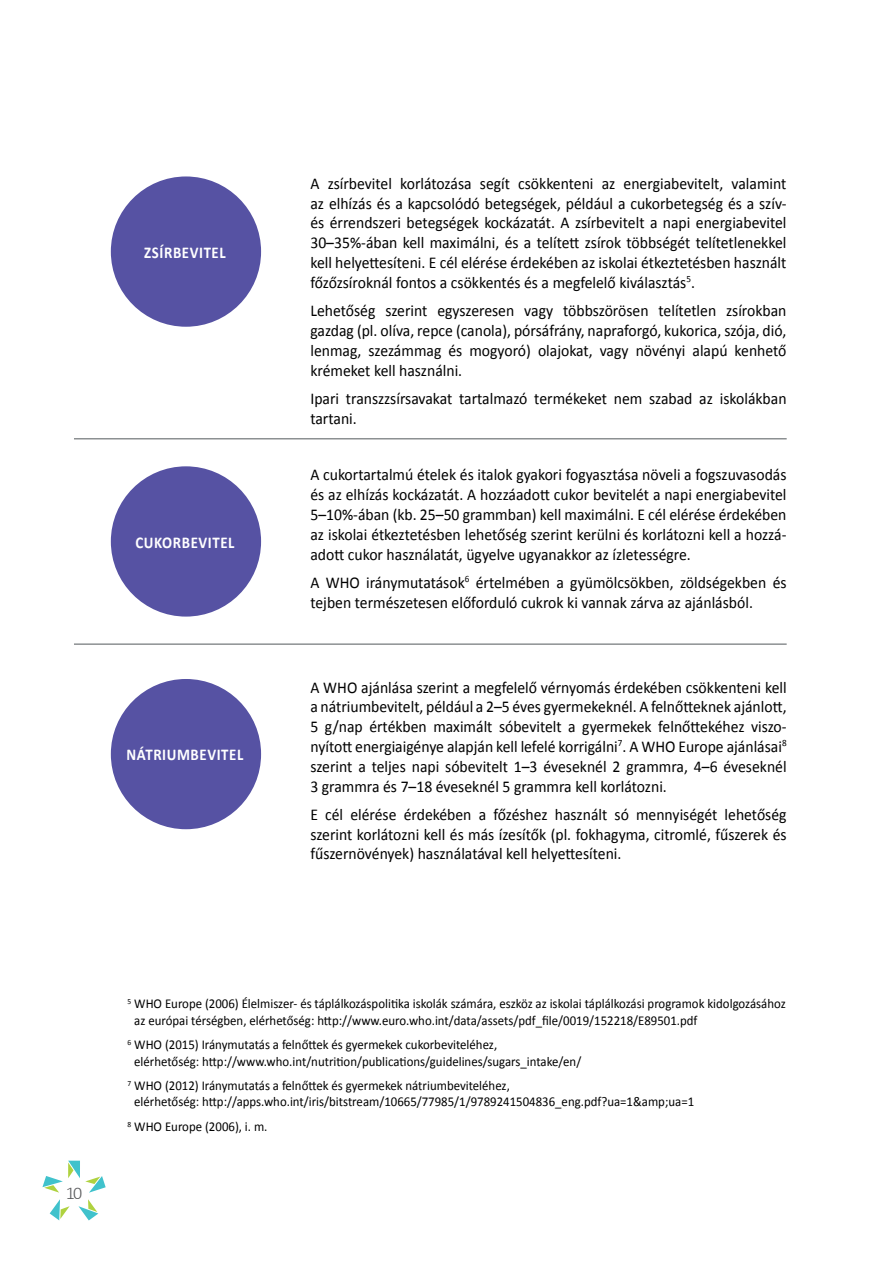
<style>
.page{position:relative;width:893px;height:1263px;background:#fff}
.page>*{position:absolute;margin:0;border:0;box-sizing:border-box;transform-origin:0 0}
.t1{font:300 18px "Calibri";color:#58595b}
.t2{font:16.5px/19.8px "Calibri";color:#000;text-align:justify;scale:.95 1}
.t3{font:700 16.5px "Calibri";letter-spacing:.04em;color:#fff;scale:.9 1}
.t4{font:13.5px/16.2px "Calibri";color:#000;scale:.95 1}
</style>
<div class="page">
<svg style="left:42px;top:1161px;width:64px;height:32px"></svg>
<svg style="left:50px;top:1199px;width:20px;height:21px"></svg>
<svg style="left:78px;top:1199px;width:20px;height:21px"></svg>
<div style="left:111px;top:176px;width:150px;height:151px;background:#5652a3;border-radius:50%"></div>
<div style="left:111px;top:466px;width:150px;height:151px;background:#5652a3;border-radius:50%"></div>
<div style="left:111px;top:679px;width:150px;height:150px;background:#5652a3;border-radius:50%"></div>
<hr style="left:74px;top:438px;width:713px;height:1px;background:#8c9092">
<hr style="left:74px;top:643px;width:713px;height:2px;background:#8c9092">
<p class="t3" style="left:144px;top:242px;width:92px">ZSÍRBEVITEL</p>
<p class="t3" style="left:135px;top:532px;width:111px">CUKORBEVITEL</p>
<p class="t3" style="left:127px;top:743px;width:131px">NÁTRIUMBEVITEL</p>
<p class="t2" style="left:310px;top:174px;width:503px">A zsírbevitel korlátozása segít csökkenteni az energiabevitelt, valamint az elhízás és a kapcsolódó betegségek, például a cukorbetegség és a szív&shy;és érrendszeri betegségek kockázatát. A zsírbevitelt a napi energiabevitel 30–35%-ában kell maximálni, és a telített zsírok többségét telítetlenekkel kell helyettesíteni. E cél elérése érdekében az iskolai étkeztetésben használt főzőzsíroknál fontos a csökkentés és a megfelelő kiválasztás<sup>5</sup>.</p>
<p class="t2" style="left:310px;top:301px;width:503px">Lehetőség szerint egyszeresen vagy többszörösen telítetlen zsírokban gazdag (pl. olíva, repce (canola), pórsáfrány, napraforgó, kukorica, szója, dió, lenmag, szezámmag és mogyoró) olajokat, vagy növényi alapú kenhető krémeket kell használni.</p>
<p class="t2" style="left:310px;top:389px;width:503px">Ipari transzzsírsavakat tartalmazó termékeket nem szabad az iskolákban tartani.</p>
<p class="t2" style="left:310px;top:465px;width:503px">A cukortartalmú ételek és italok gyakori fogyasztása növeli a fogszuvasodás és az elhízás kockázatát. A hozzáadott cukor bevitelét a napi energiabevitel 5–10%-ában (kb. 25–50 grammban) kell maximálni. E cél elérése érdekében az iskolai étkeztetésben lehetőség szerint kerülni és korlátozni kell a hozzá&shy;adott cukor használatát, ügyelve ugyanakkor az ízletességre.</p>
<p class="t2" style="left:310px;top:572px;width:503px">A WHO iránymutatások<sup>6</sup> értelmében a gyümölcsökben, zöldségekben és tejben természetesen előforduló cukrok ki vannak zárva az ajánlásból.</p>
<p class="t2" style="left:310px;top:677px;width:503px">A WHO ajánlása szerint a megfelelő vérnyomás érdekében csökkenteni kell a nátriumbevitelt, például a 2–5 éves gyermekeknél. A felnőtteknek ajánlott, 5 g/nap értékben maximált sóbevitelt a gyermekek felnőttekéhez viszo&shy;nyított energiaigénye alapján kell lefelé korrigálni<sup>7</sup>. A WHO Europe ajánlásai<sup>8 </sup>szerint a teljes napi sóbevitelt 1–3 éveseknél 2 grammra, 4–6 éveseknél 3 grammra és 7–18 éveseknél 5 grammra kell korlátozni.</p>
<p class="t2" style="left:310px;top:804px;width:503px">E cél elérése érdekében a főzéshez használt só mennyiségét lehetőség szerint korlátozni kell és más ízesítők (pl. fokhagyma, citromlé, fűszerek és fűszernövények) használatával kell helyettesíteni.</p>
<p class="t1" style="left:66px;top:1182px;width:18px">10</p>
<p class="t4" style="left:134px;top:996px;width:687px;text-indent:-7px"><sup>5</sup> WHO Europe (2006) Élelmiszer- és táplálkozáspolitika iskolák számára, eszköz az iskolai táplálkozási programok kidolgozásához az európai térségben, elérhetőség: http://www.euro.who.int/data/assets/pdf_file/0019/152218/E89501.pdf</p>
<p class="t4" style="left:134px;top:1037px;width:472px;text-indent:-7px"><sup>6</sup> WHO (2015) Iránymutatás a felnőttek és gyermekek cukorbeviteléhez,<br>elérhetőség: http://www.who.int/nutrition/publications/guidelines/sugars_intake/en/</p>
<p class="t4" style="left:134px;top:1078px;width:591px;text-indent:-7px"><sup>7</sup> WHO (2012) Iránymutatás a felnőttek és gyermekek nátriumbeviteléhez,<br>elérhetőség: http://apps.who.int/iris/bitstream/10665/77985/1/9789241504836_eng.pdf?ua=1&amp;amp;ua=1</p>
<p class="t4" style="left:128px;top:1118px;width:149px"><sup>8</sup> WHO Europe (2006), i. m.</p>
</div>
